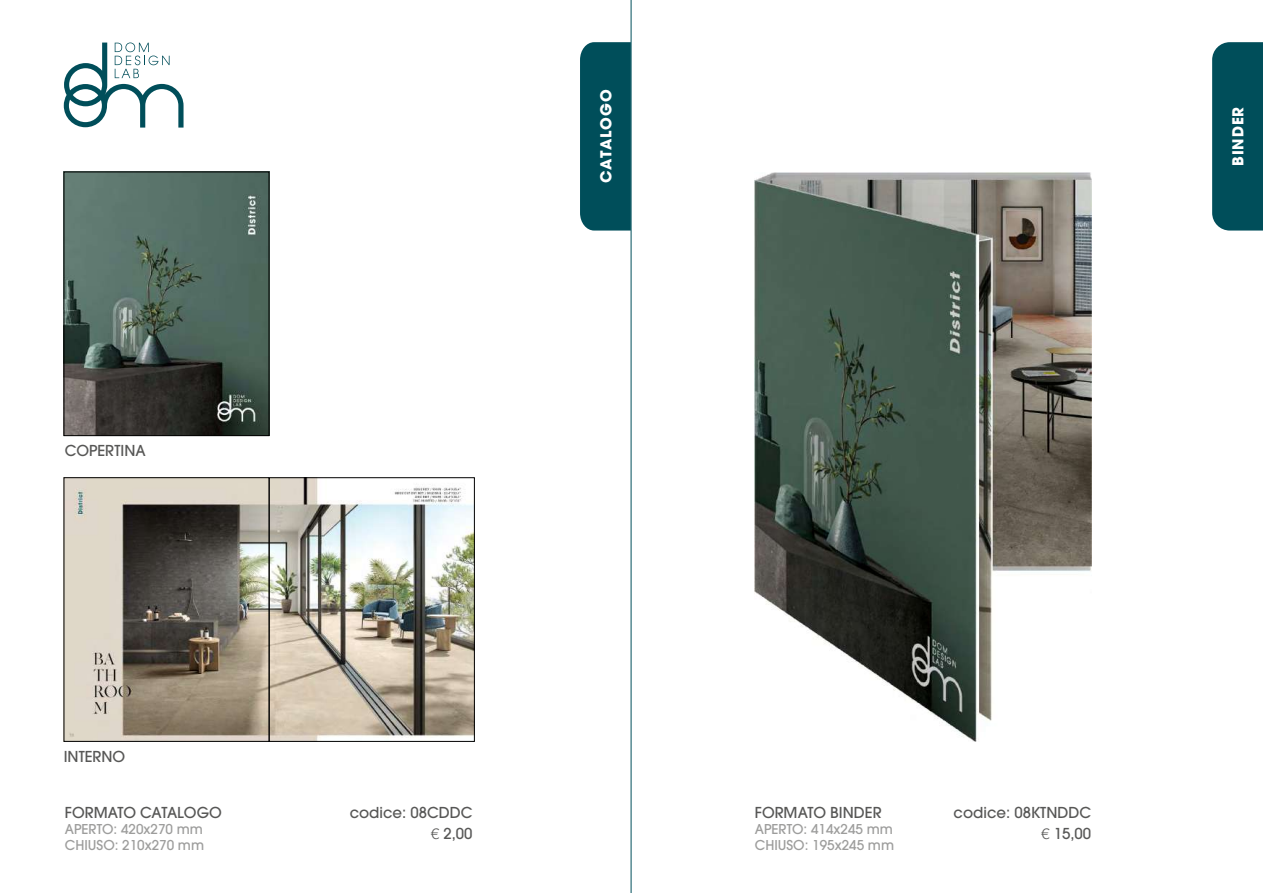
<style>
.page{position:relative;width:1263px;height:893px;background:#fff}
.page>*{position:absolute;margin:0;border:0;box-sizing:border-box;transform-origin:0 0}
.t1{font:500 15px/21px "Avant Garde";color:#575756;text-align:right}
.t2{font:700 15px "Avant Garde";letter-spacing:.06em;color:#fff}
.t3{font:500 13.5px/16.2px "Avant Garde";color:#9d9d9c}
.s1{font-family:"Helvetica Neue LT Std";font-weight:300}
</style>
<div class="page">
<hr style="left:631px;top:0;width:1px;height:893px;background:#00505c">
<div style="left:580px;top:42px;width:51px;height:189px;background:#004e5a"></div>
<div style="left:1212px;top:42px;width:51px;height:189px;background:#004e5a"></div>
<svg style="left:64px;top:43px;width:120px;height:85px"></svg>
<img style="left:66px;top:174px;width:201px;height:260px">
<div style="left:64px;top:172px;width:205px;height:264px;border:1px solid #000"></div>
<img style="left:66px;top:479px;width:407px;height:261px">
<div style="left:64px;top:477px;width:205px;height:265px;border:1px solid #000"></div>
<div style="left:269px;top:477px;width:206px;height:265px;border:1px solid #000"></div>
<img style="left:755px;top:173px;width:336px;height:569px">
<p class="t1" style="left:65px;top:440px;width:83px">COPERTINA</p>
<p class="t1" style="left:64px;top:746px;width:63px">INTERNO</p>
<p class="t1" style="left:65px;top:802px;width:158px">FORMATO CATALOGO</p>
<p class="t3" style="left:65px;top:821px;width:141px">APERTO: 420x270 mm<br>CHIUSO: 210x270 mm</p>
<p class="t2" style="left:596px;top:183px;width:95px;rotate:-90deg">CATALOGO</p>
<p class="t1" style="left:350px;top:802px;width:124px">codice: 08CDDC <span class="s1">€</span> 2,00</p>
<p class="t2" style="left:1228px;top:166px;width:61px;rotate:-90deg">BINDER</p>
<p class="t1" style="left:755px;top:802px;width:128px">FORMATO BINDER</p>
<p class="t3" style="left:755px;top:821px;width:141px">APERTO: 414x245 mm<br>CHIUSO: 195x245 mm</p>
<p class="t1" style="left:954px;top:802px;width:139px">codice: 08KTNDDC <span class="s1">€</span> 15,00</p>
</div>
